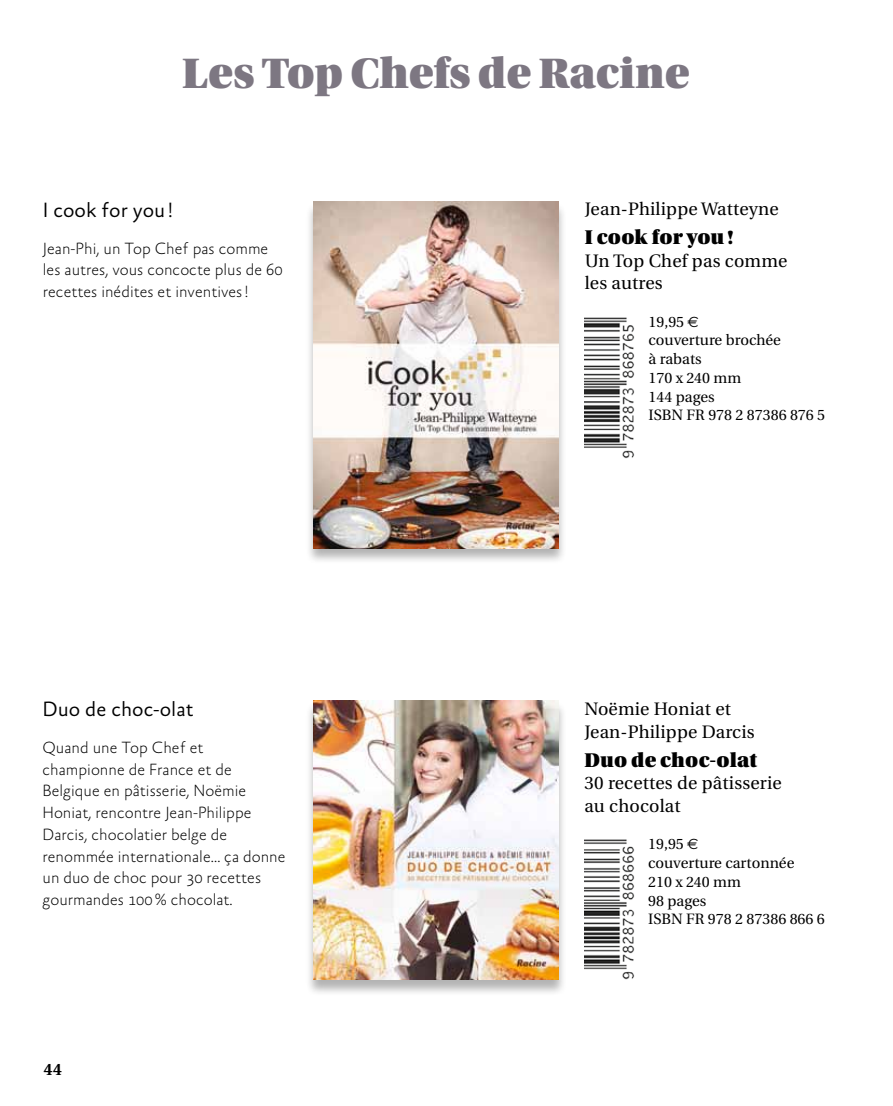
<style>
.page{position:relative;width:893px;height:1106px;background:#fff}
.page>*{position:absolute;margin:0;border:0;box-sizing:border-box;transform-origin:0 0}
.t1{font:45px "Utopia Std Black Headline";color:#7d7782}
.t2{font:21px "Utopia Std Black Headline";letter-spacing:.01em;color:#000}
.t3{font:300 21px "Absara Sans OT";color:#000}
.t4{font:18px/22.5px "Utopia";letter-spacing:.01em;color:#000}
.t5{font:100 16.5px/21.8px "Absara Sans OT";color:#000}
.t6{font:700 16.5px "Utopia";color:#000}
.t7{font:15px/18.8px "Utopia";color:#000}
.s1{font-family:"Euro Sans"}
</style>
<div class="page">
<div style="left:305px;top:202px;width:262px;height:362px;background:#000;opacity:.3"></div>
<img style="left:314px;top:202px;width:245px;height:346px">
<img style="left:584px;top:317px;width:51px;height:142px">
<div style="left:305px;top:700px;width:261px;height:296px;background:#000;opacity:.3"></div>
<img style="left:313px;top:700px;width:245px;height:279px">
<img style="left:584px;top:839px;width:51px;height:141px">
<h1 class="t1" style="left:182px;top:50px;width:509px">Les Top Chefs de Racine</h1>
<p class="t3" style="left:43px;top:199px;width:132px">I cook for you!</p>
<p class="t5" style="left:43px;top:238px;width:241px">Jean-Phi, un Top Chef pas comme les autres, vous concocte plus de 60 recettes inédites et inventives!</p>
<p class="t3" style="left:43px;top:698px;width:152px">Duo de choc-olat</p>
<p class="t5" style="left:43px;top:737px;width:245px">Quand une Top Chef et championne de France et de<br>Belgique en pâtisserie, Noëmie<br>Honiat, rencontre Jean-Philippe<br>Darcis, chocolatier belge de renommée internationale… ça donne un duo de choc pour 30 recettes gourmandes 100% chocolat.</p>
<p class="t6" style="left:44px;top:1060px;width:20px">44</p>
<p class="t4" style="left:585px;top:198px;width:196px">Jean-Philippe Watteyne</p>
<p class="t2" style="left:585px;top:226px;width:150px">I cook for you!</p>
<p class="t4" style="left:585px;top:250px;width:204px">Un Top Chef pas comme les autres</p>
<p class="t7" style="left:648px;top:312px;width:178px">19,95 <span class="s1">€<br></span>couverture brochée<br>à rabats<br>170 x 240 mm<br>144 pages<br>isbn FR 978 2 87386 876 5</p>
<p class="t4" style="left:584px;top:698px;width:172px">Noëmie Honiat et<br>Jean-Philippe Darcis</p>
<p class="t2" style="left:584px;top:749px;width:174px">Duo de choc-olat</p>
<p class="t4" style="left:584px;top:772px;width:199px">30 recettes de pâtisserie au chocolat</p>
<p class="t7" style="left:648px;top:835px;width:148px">19,95 <span class="s1">€<br></span>couverture cartonnée<br>210 x 240 mm<br>98 pages<br>isbn</p>
<p class="t7" style="left:686px;top:910px;width:140px">FR 978 2 87386 866 6</p>
</div>
